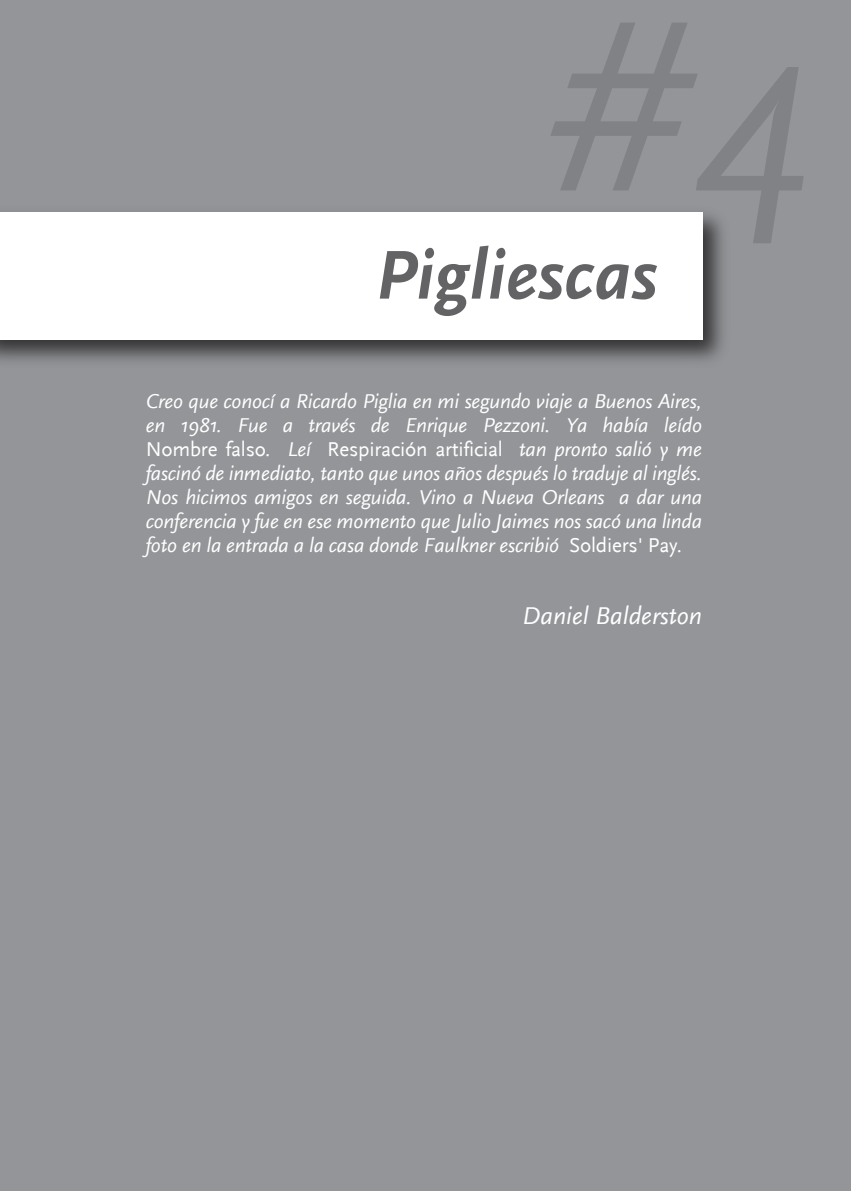
<style>
.page{position:relative;width:851px;height:1191px;background:#fff}
.page>*{position:absolute;margin:0;border:0;box-sizing:border-box;transform-origin:0 0}
.t1{font:italic 700 72px "AD Scala Sans";color:#636366}
.t2{font:italic 500 25.5px "AD Scala Sans";color:#fff}
.t3{font:italic 500 21px/24px "AD Scala Sans";letter-spacing:-.01em;color:#fff;text-align:justify}
.s1{font-weight:400;font-style:normal}
</style>
<div class="page">
<div style="left:0;top:0;width:850px;height:1191px;background:#939598"></div>
<img style="left:0;top:212px;width:723px;height:149px">
<div style="left:0;top:213px;width:702px;height:127px;background:#fff"></div>
<h1 class="t1" style="left:375px;top:236px;width:283px">Pigliescas</h1>
<p class="t3" style="left:146px;top:389px;width:557px">Creo que conocí a Ricardo Piglia en mi segundo viaje a Buenos Aires, en 1981. Fue a través de Enrique Pezzoni. Ya había leído <span class="s1">Nombre falso</span>. Leí <span class="s1">Respiración artificial</span> tan pronto salió y me fascinó de inmediato, tanto que unos años después lo traduje al inglés.<br>Nos hicimos amigos en seguida. Vino a Nueva Orleans a dar una conferencia y fue en ese momento que Julio Jaimes nos sacó una linda foto en la entrada a la casa donde Faulkner escribió <span class="s1">Soldiers' Pay</span>.</p>
<p class="t2" style="left:522px;top:601px;width:181px">Daniel Balderston</p>
</div>
